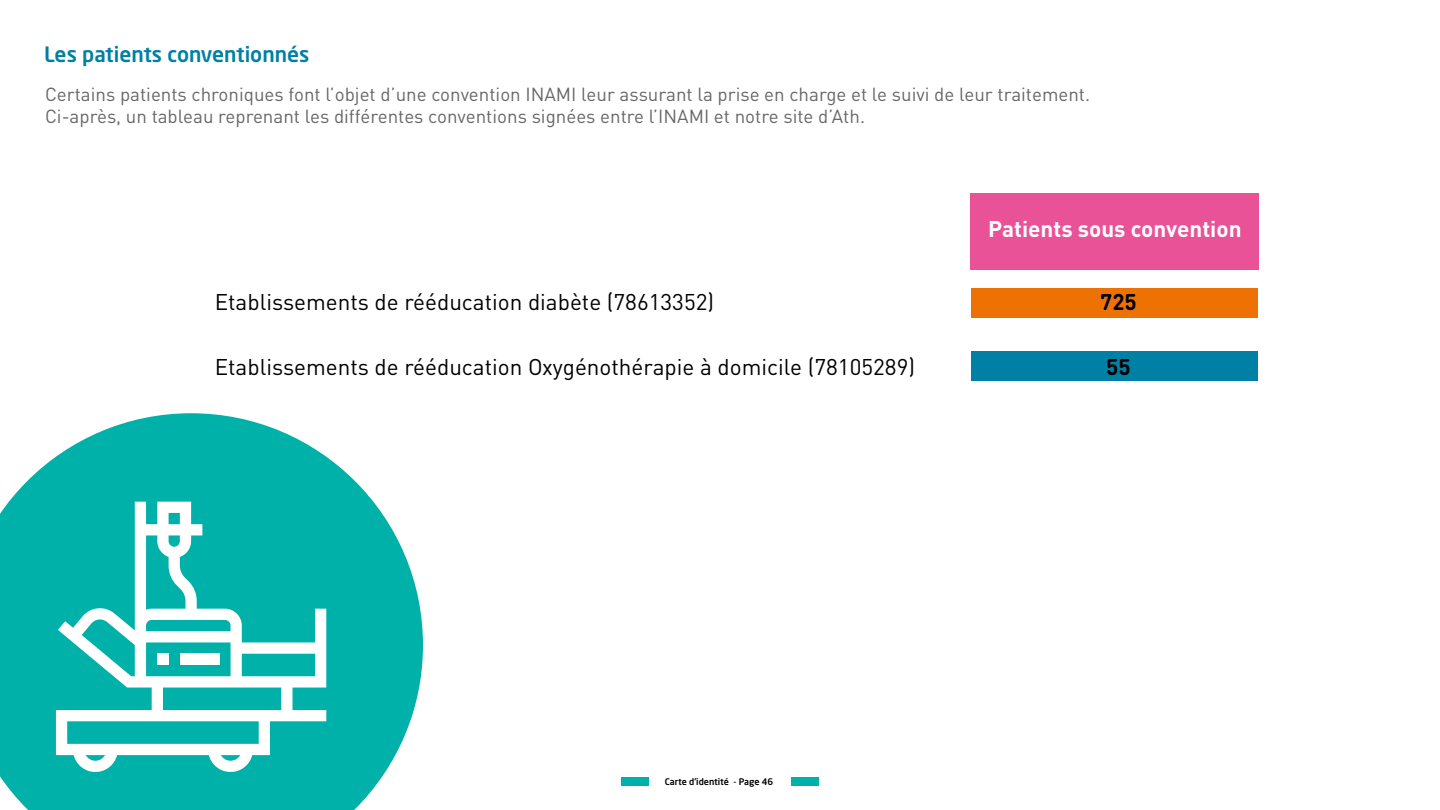
<style>
.page{position:relative;width:1440px;height:810px;background:#fff}
.page>*{position:absolute;margin:0;border:0;box-sizing:border-box;transform-origin:0 0}
.t1{font:22.5px "DIN Pro";color:#000}
.t2{font:700 22.5px "DIN Pro";color:#fff}
.t3{font:700 22.5px "DIN Round Pro";color:#000}
.t4{font:21px "Neo Sans Std Medium TR";color:#0080a4}
.t5{font:18.75px/22.5px "DIN Pro";color:#000}
.t6{font:9px "Neo Sans Std Medium TR";color:#000}
</style>
<div class="page">
<div style="left:621px;top:777px;width:28px;height:9px;background:#00b1aa"></div>
<div style="left:791px;top:777px;width:28px;height:9px;background:#00b1aa"></div>
<div style="left:971px;top:193px;width:288px;height:76px;background:#ea5297"></div>
<div style="left:972px;top:288px;width:286px;height:30px;background:#ee7203"></div>
<div style="left:972px;top:352px;width:286px;height:29px;background:#0080a4"></div>
<svg style="left:0;top:413px;width:423px;height:397px;fill:#00b1aa"></svg>
<svg style="left:56px;top:502px;width:270px;height:270px;fill:#00b1aa"></svg>
<div style="left:157px;top:654px;width:12px;height:11px;background:#fff"></div>
<div style="left:180px;top:654px;width:39px;height:11px;background:#fff"></div>
<p class="t4" style="left:44px;top:41px;width:267px">Les patients conventionnés</p>
<p class="t5" style="left:45px;top:81px;width:1047px">Certains patients chroniques font l’objet d’une convention INAMI leur assurant la prise en charge et le suivi de leur traitement.<br>Ci-après, un tableau reprenant les différentes conventions signées entre l’INAMI et notre site d’Ath.</p>
<p class="t1" style="left:215px;top:284px;width:501px">Etablissements de rééducation diabète (78613352)</p>
<p class="t1" style="left:215px;top:349px;width:702px">Etablissements de rééducation Oxygénothérapie à domicile (78105289)</p>
<p class="t2" style="left:988px;top:210px;width:255px">Patients sous convention</p>
<p class="t3" style="left:1100px;top:286px;width:38px">725</p>
<p class="t3" style="left:1106px;top:351px;width:26px">55</p>
<p class="t6" style="left:665px;top:776px;width:110px">Carte d’identité - Page 46</p>
</div>
